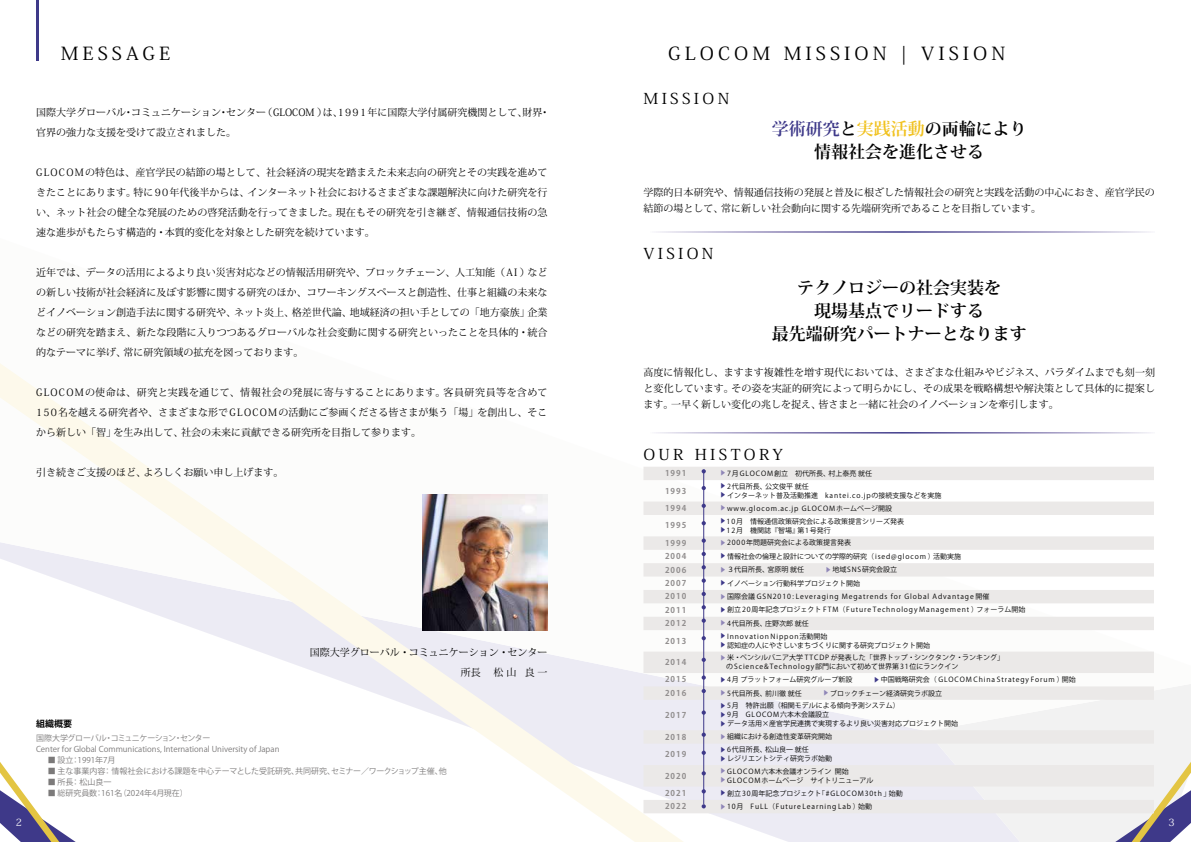
<style>
.page{position:relative;width:1191px;height:842px;background:#fff}
.page>*{position:absolute;margin:0;border:0;box-sizing:border-box;transform-origin:0 0}
.t1{font:18px "Koz Min Pr 6 N";letter-spacing:.2em;color:#000;scale:1.1 1}
.t2{font:700 17px/23px "Koz Min Pr 6 N";color:#000;text-align:center}
.t3{font:15px "Koz Min Pr 6 N";letter-spacing:.2em;color:#000;scale:1.1 1}
.t4{font:10px/20px "Koz Min Pr 6 N";color:#000;text-align:justify}
.t5{font:10px "Koz Min Pr 6 N";color:#fff}
.t6{font:700 9px "Koz Go Pr 6 N";color:#000}
.t7{font:8px/11px "Koz Go Pr 6 N";color:#7c7a7a}
.t8{font:700 8px "Koz Go Pr 6 N";letter-spacing:.125em;color:#918e8e}
.t9{font:7px/9px "Koz Go Pr 6 N";color:#000}
.t10{font:7px "Koz Go Pr 6 N";letter-spacing:.125em;color:#000}
.s1{color:#3e3989}
.s2{color:#f1c220}
.s3{font-weight:700;font-size:6px;color:#8f86b7}
.s4{font-weight:700;font-size:6px;color:#3e3989}
</style>
<div class="page">
<svg style="left:82px;top:421px;width:1027px;height:421px"></svg>
<svg style="left:0;top:363px;width:82px;height:479px"></svg>
<svg style="left:1109px;top:756px;width:82px;height:86px"></svg>
<img style="left:422px;top:494px;width:126px;height:137px">
<hr style="left:643px;top:432px;width:512px;height:2px;background:#fff">
<hr style="left:36px;top:0;width:3px;height:60px;background:#3e3989">
<svg style="left:643px;top:467px;width:511px;height:346px"></svg>
<hr style="left:703px;top:472px;width:1px;height:332px;background:#3e3989">
<svg style="left:701px;top:469px;width:5px;height:4px"></svg>
<svg style="left:701px;top:486px;width:5px;height:4px"></svg>
<svg style="left:701px;top:504px;width:5px;height:4px"></svg>
<svg style="left:701px;top:538px;width:5px;height:5px"></svg>
<svg style="left:701px;top:552px;width:5px;height:4px"></svg>
<svg style="left:701px;top:565px;width:5px;height:4px"></svg>
<svg style="left:701px;top:578px;width:5px;height:5px"></svg>
<svg style="left:701px;top:592px;width:5px;height:4px"></svg>
<svg style="left:701px;top:605px;width:5px;height:4px"></svg>
<svg style="left:701px;top:618px;width:5px;height:5px"></svg>
<svg style="left:701px;top:636px;width:5px;height:4px"></svg>
<svg style="left:701px;top:658px;width:5px;height:4px"></svg>
<svg style="left:701px;top:675px;width:5px;height:5px"></svg>
<svg style="left:701px;top:689px;width:5px;height:4px"></svg>
<svg style="left:701px;top:710px;width:5px;height:5px"></svg>
<svg style="left:701px;top:732px;width:5px;height:5px"></svg>
<svg style="left:701px;top:789px;width:5px;height:4px"></svg>
<svg style="left:701px;top:771px;width:5px;height:4px"></svg>
<svg style="left:701px;top:751px;width:5px;height:4px"></svg>
<svg style="left:701px;top:521px;width:5px;height:4px"></svg>
<svg style="left:701px;top:804px;width:5px;height:4px"></svg>
<h1 class="t1" style="left:61px;top:44px;width:101px">MESSAGE</h1>
<p class="t4" style="left:36px;top:103px;width:515px">国際大学グローバル・コミュニケーション・センター（GLOCOM ）は、1991年に国際大学付属研究機関として、財界・官界の強力な支援を受けて設立されました。</p>
<p class="t4" style="left:36px;top:163px;width:513px">GLOCOMの特色は、産官学民の結節の場として、社会経済の現実を踏まえた未来志向の研究とその実践を進めてきたことにあります。特に90年代後半からは、インターネット社会におけるさまざまな課題解決に向けた研究を行い、ネット社会の健全な発展のための啓発活動を行ってきました。現在もその研究を引き継ぎ、情報通信技術の急速な進歩がもたらす構造的・本質的変化を対象とした研究を続けています。</p>
<p class="t4" style="left:36px;top:263px;width:513px">近年では、データの活用によるより良い災害対応などの情報活用研究や、ブロックチェーン、人工知能（AI ）などの新しい技術が社会経済に及ぼす影響に関する研究のほか、コワーキングスペースと創造性、仕事と組織の未来などイノベーション創造手法に関する研究や、ネット炎上、格差世代論、地域経済の担い手としての「地方豪族」企業などの研究を踏まえ、新たな段階に入りつつあるグローバルな社会変動に関する研究といったことを具体的・統合的なテーマに挙げ、常に研究領域の拡充を図っております。</p>
<p class="t4" style="left:36px;top:383px;width:513px">GLOCOMの使命は、研究と実践を通じて、情報社会の発展に寄与することにあります。客員研究員等を含めて150名を越える研究者や、さまざまな形でGLOCOMの活動にご参画くださる皆さまが集う「場」を創出し、そこから新しい「智」を生み出して、社会の未来に貢献できる研究所を目指して参ります。</p>
<p class="t4" style="left:36px;top:463px;width:249px">引き続きご支援のほど、よろしくお願い申し上げます。</p>
<p class="t4" style="left:310px;top:643px;width:239px;text-align:right">国際大学グローバル・コミュニケーション・センター所長 　松 山 良 一</p>
<p class="t6" style="left:36px;top:719px;width:37px">組織概要</p>
<p class="t7" style="left:36px;top:733px;width:412px">国際大学グローバル・コミュニケーション・センター<br>Center for Global Communications, International University of Japan<br>　 ■ 設立：1991年7月<br>　 ■ 主な事業内容： 情報社会における課題を中心テーマとした受託研究、共同研究、セミナー／ワークショップ主催、他　 ■ 所長： 松山良一<br>　 ■ 総研究員数：161名（2024年4月現在）</p>
<h1 class="t1" style="left:668px;top:44px;width:308px">GLOCOM MISSION | VISION</h1>
<h3 class="t3" style="left:643px;top:90px;width:80px">MISSION</h3>
<h2 class="t2" style="left:771px;top:118px;width:256px"><span class="s1">学術研究</span>と<span class="s2">実践活動</span>の両輪により情報社会を進化させる</h2>
<p class="t4" style="left:643px;top:185px;width:513px;line-height:16px">学際的日本研究や、情報通信技術の発展と普及に根ざした情報社会の研究と実践を活動の中心におき、産官学民の結節の場として、常に新しい社会動向に関する先端研究所であることを目指しています。</p>
<h3 class="t3" style="left:643px;top:245px;width:65px">VISION</h3>
<h2 class="t2" style="left:771px;top:276px;width:256px">テクノロジーの社会実装を<br>現場基点でリードする<br>最先端研究パートナーとなります</h2>
<p class="t4" style="left:643px;top:365px;width:513px;line-height:16px">高度に情報化し、ますます複雑性を増す現代においては、さまざまな仕組みやビジネス、パラダイムまでも刻一刻と変化しています。その姿を実証的研究によって明らかにし、その成果を戦略構想や解決策として具体的に提案します。一早く新しい変化の兆しを捉え、皆さまと一緒に社会のイノベーションを牽引します。</p>
<h3 class="t3" style="left:643px;top:446px;width:128px">OUR HISTORY</h3>
<p class="t8" style="left:665px;top:469px;width:23px">1991</p>
<p class="t9" style="left:720px;top:469px;width:154px"><span class="s3">▶</span> 7 月 G L O C O M 創立　初代所長、村上泰亮 就任</p>
<p class="t8" style="left:665px;top:486px;width:23px">1993</p>
<p class="t9" style="left:720px;top:482px;width:223px"><span class="s4">▶</span> 2 代目所長、公文俊平 就任<br><span class="s4">▶</span> インターネット普及活動推進　k a n t e i . c o . j p の接続支援などを実施</p>
<p class="t8" style="left:665px;top:503px;width:23px">1994</p>
<p class="t10" style="left:720px;top:504px;width:174px"><span class="s3">▶</span>www.glocom.ac.jp GLOCOMホームページ開設</p>
<p class="t8" style="left:665px;top:521px;width:23px">1995</p>
<p class="t9" style="left:720px;top:517px;width:186px"><span class="s4">▶</span>1 0 月　情報通信政策研究会による政策提言シリーズ発表<span class="s4">▶</span>1 2 月　機関誌『智場』第 1 号発行</p>
<p class="t8" style="left:665px;top:538px;width:23px">1999</p>
<p class="t9" style="left:720px;top:538px;width:133px"><span class="s3">▶</span> 2 0 0 0 年問題研究会による政策提言発表</p>
<p class="t8" style="left:665px;top:552px;width:23px">2004</p>
<p class="t9" style="left:720px;top:552px;width:243px"><span class="s4">▶</span> 情報社会の倫理と設計についての学際的研究（ i s e d @ g l o c o m ）活動実施</p>
<p class="t8" style="left:665px;top:565px;width:23px">2006</p>
<p class="t9" style="left:720px;top:565px;width:179px"><span class="s3">▶</span> ３代目所長、宮原明 就任　　　<span class="s3">▶</span> 地域 S N S 研究会設立</p>
<p class="t8" style="left:665px;top:578px;width:23px">2007</p>
<p class="t9" style="left:720px;top:579px;width:142px"><span class="s4">▶</span> イノベーション行動科学プロジェクト開始</p>
<p class="t8" style="left:665px;top:592px;width:23px">2010</p>
<p class="t10" style="left:720px;top:592px;width:271px"><span class="s3">▶</span>国際会議 GSN2010 : Leveraging Megatrends for Global Advantage 開催</p>
<p class="t8" style="left:665px;top:605px;width:23px">2011</p>
<p class="t10" style="left:720px;top:606px;width:307px"><span class="s4">▶</span> 創立20周年記念プロジェクト FTM（Future Technology Management ）フォーラム開始</p>
<p class="t8" style="left:665px;top:619px;width:23px">2012</p>
<p class="t9" style="left:720px;top:619px;width:90px"><span class="s3">▶</span> 4 代目所長、庄野次郎 就任</p>
<p class="t8" style="left:665px;top:636px;width:23px">2013</p>
<p class="t9" style="left:720px;top:632px;width:212px"><span class="s4">▶</span> Innovation Nippon活動開始<br><span class="s4">▶</span> 認知症の人にやさしいまちづくりに関する研究プロジェクト開始</p>
<p class="t8" style="left:665px;top:658px;width:23px">2014</p>
<p class="t9" style="left:726px;top:653px;width:279px;text-indent:-6px"><span class="s3">▶</span> 米・ペンシルバニア大学 T T C D P が発表した「世界トップ・シンクタンク・ランキング」のScience&amp;Technology部門において初めて世界第31位にランクイン</p>
<p class="t8" style="left:665px;top:675px;width:23px">2015</p>
<p class="t9" style="left:720px;top:675px;width:357px"><span class="s4">▶</span> 4 月 プラットフォーム研究グループ新設　　　<span class="s4">▶</span> 中国戦略研究会（ G L O C O M C h i n a S t r a t e g y F o r u m ）開始</p>
<p class="t8" style="left:665px;top:688px;width:23px">2016</p>
<p class="t9" style="left:720px;top:689px;width:224px"><span class="s3">▶</span> 5 代目所長、前川徹 就任　　　<span class="s3">▶</span> ブロックチェーン経済研究ラボ設立</p>
<p class="t8" style="left:665px;top:710px;width:23px">2017</p>
<p class="t9" style="left:720px;top:701px;width:240px"><span class="s4">▶</span> 5 月　特許出願（相関モデルによる傾向予測システム）<br><span class="s4">▶</span> 9 月　G L O C O M 六本木会議設立<br><span class="s4">▶</span> データ活用×産官学民連携で実現するより良い災害対応プロジェクト開始</p>
<p class="t8" style="left:665px;top:732px;width:23px">2018</p>
<p class="t9" style="left:720px;top:732px;width:114px"><span class="s3">▶</span> 組織における創造性変革研究開始</p>
<p class="t8" style="left:665px;top:750px;width:23px">2019</p>
<p class="t9" style="left:720px;top:745px;width:114px"><span class="s4">▶</span> 6 代目所長、松山良一 就任<br><span class="s4">▶</span> レジリエントシティ研究ラボ始動</p>
<p class="t8" style="left:665px;top:771px;width:23px">2020</p>
<p class="t9" style="left:720px;top:767px;width:155px"><span class="s3">▶</span> G L O C O M 六本木会議オンライン 開始<br><span class="s3">▶</span> G L O C O M ホームページ　サイトリニューアル</p>
<p class="t8" style="left:665px;top:788px;width:23px">2021</p>
<p class="t10" style="left:720px;top:789px;width:184px"><span class="s4">▶</span> 創立30周年記念プロジェクト「#GLOCOM30th 」始動</p>
<p class="t8" style="left:665px;top:802px;width:23px">2022</p>
<p class="t10" style="left:720px;top:802px;width:154px"><span class="s3">▶</span>10月　FuLL（Future Learning Lab ）始動</p>
<p class="t5" style="left:16px;top:816px;width:8px">2</p>
<p class="t5" style="left:1168px;top:816px;width:8px">3</p>
</div>
